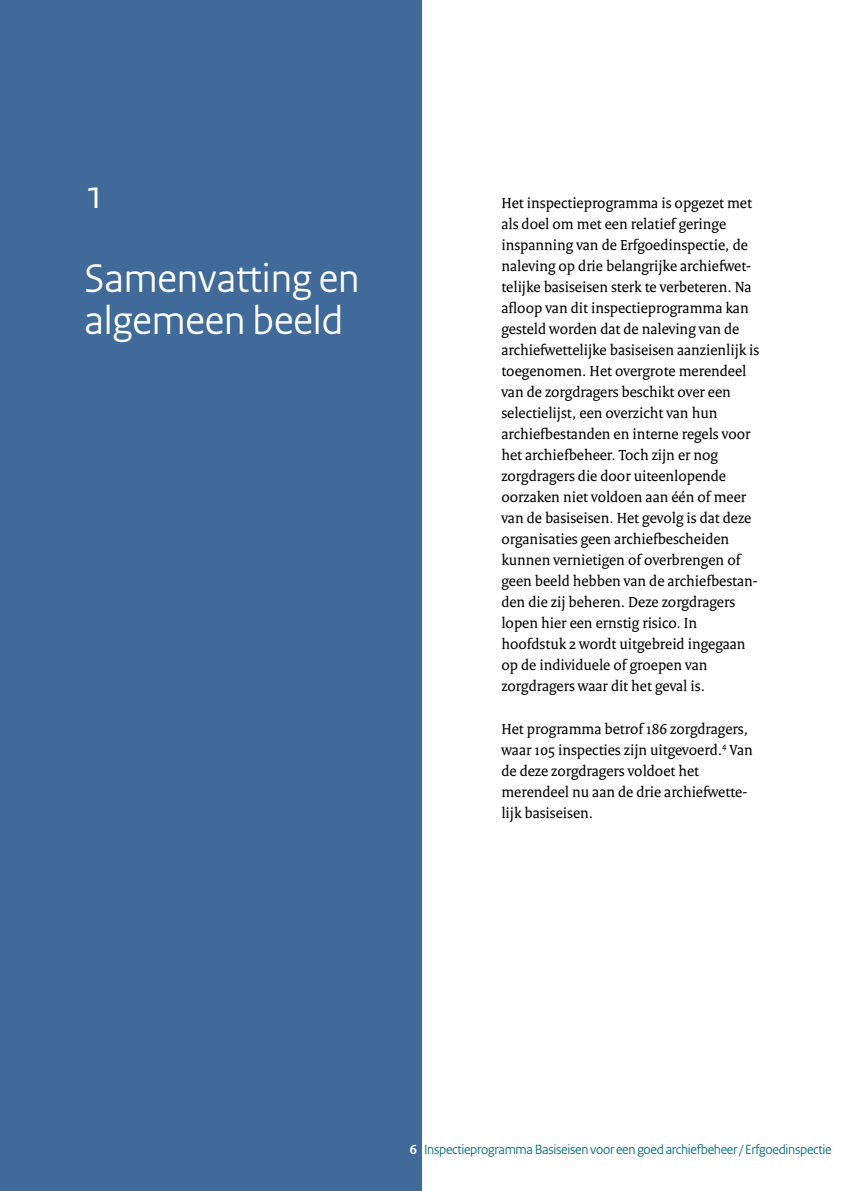
<style>
.page{position:relative;width:844px;height:1191px;background:#fff}
.page>*{position:absolute;margin:0;border:0;box-sizing:border-box;transform-origin:0 0}
.t1{font:42px/84px "Rijksoverheid Sans";color:#fff}
.t2{font:15.75px/21px "Rijksoverheid Serif";color:#000}
.t3{font:14px "Rijksoverheid Sans";letter-spacing:-.02em;color:#007087}
.s1{font-weight:700;color:#fff}
</style>
<div class="page">
<div style="left:0;top:0;width:422px;height:1191px;background:#406a9a"></div>
<p class="t1" style="left:84px;top:152px;width:276px">1<br>Samenvatting en</p>
<p class="t1" style="left:84px;top:278px;width:260px">algemeen beeld</p>
<p class="t2" style="left:501px;top:193px;width:259px">Het inspectieprogramma is opgezet met als doel om met een relatief geringe inspanning van de Erfgoedinspectie, de naleving op drie belangrijke archiefwet&shy;telijke basiseisen sterk te verbeteren. Na afloop van dit inspectieprogramma kan gesteld worden dat de naleving van de archiefwettelijke basiseisen aanzienlijk is toegenomen. Het overgrote merendeel van de zorgdragers beschikt over een selectielijst, een overzicht van hun archiefbestanden en interne regels voor het archiefbeheer. Toch zijn er nog zorgdragers die door uiteenlopende oorzaken niet voldoen aan één of meer van de basiseisen. Het gevolg is dat deze organisaties geen archiefbescheiden kunnen vernietigen of overbrengen of geen beeld hebben van de archiefbestan&shy;den die zij beheren. Deze zorgdragers lopen hier een ernstig risico. In hoofdstuk 2 wordt uitgebreid ingegaan op de individuele of groepen van zorgdragers waar dit het geval is.</p>
<p class="t2" style="left:501px;top:718px;width:253px">Het programma betrof 186 zorgdragers, waar 105 inspecties zijn uitgevoerd.<sup>4</sup> Van de deze zorgdragers voldoet het merendeel nu aan de drie archiefwette&shy;lijk basiseisen.</p>
<p class="t3" style="left:410px;top:1141px;width:423px"><span class="s1">6</span> Inspectieprogramma Basiseisen voor een goed archiefbeheer / Erfgoedinspectie</p>
</div>
